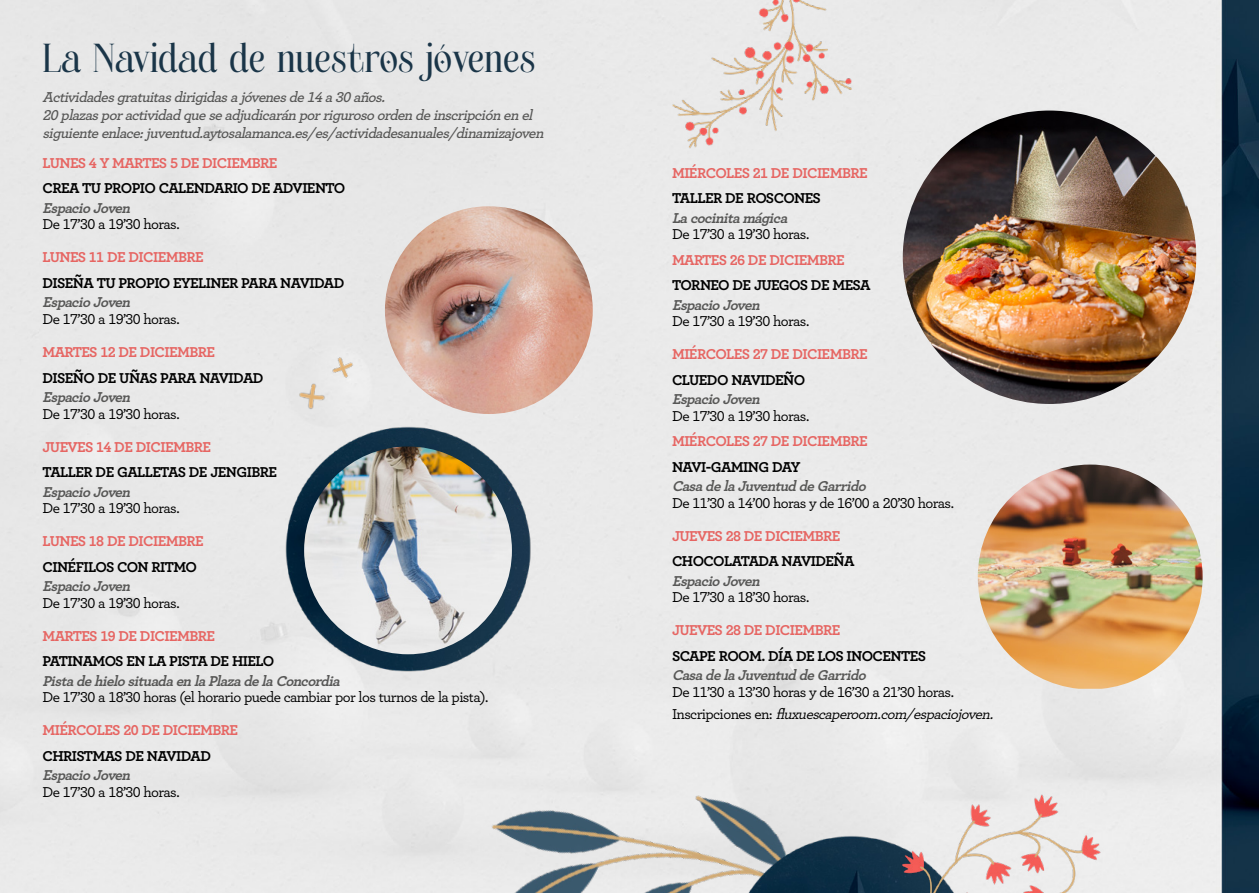
<style>
.page{position:relative;width:1259px;height:893px;background:#e9e9e9}
.page>*{position:absolute;margin:0;border:0;box-sizing:border-box;transform-origin:0 0}
.t1{font:39px "Margesh";color:#1a3548}
.t2{font:500 15px/22.5px "Archer";letter-spacing:-.04em;color:#000}
.t3{font:700 15px "Archer";letter-spacing:-.04em;color:#000}
.t4{font:700 15px "Archer";letter-spacing:-.04em;color:#e66562}
.t5{font:italic 700 15px "Archer";color:#575756}
.t6{font:italic 600 15px/18px "Archer";letter-spacing:-.04em;color:#575756}
.s1{font-style:italic}
</style>
<div class="page">
<img style="left:385px;top:206px;width:208px;height:208px;border-radius:104px">
<img style="left:977px;top:465px;width:225px;height:224px">
<img style="left:902px;top:111px;width:294px;height:293px;border-radius:147px">
<img style="left:623px;top:0;width:255px;height:170px">
<img style="left:410px;top:671px;width:545px;height:222px">
<img style="left:270px;top:415px;width:273px;height:269px">
<img style="left:714px;top:824px;width:170px;height:69px">
<img style="left:304px;top:446px;width:208px;height:208px;border-radius:104px">
<img style="left:294px;top:380px;width:36px;height:34px">
<img style="left:325px;top:350px;width:36px;height:36px">
<img style="left:884px;top:782px;width:239px;height:111px">
<h1 class="t1" style="left:43px;top:35px;width:494px">La Navidad de nuestros jóvenes</h1>
<p class="t6" style="left:43px;top:87px;width:507px">Actividadesgratuitasdirigidasajóvenesde14a30años.<br>20plazasporactividadqueseadjudicaránporrigurosoordendeinscripciónenel siguienteenlace:juventud.aytosalamanca.es/es/actividadesanuales/dinamizajoven</p>
<p class="t4" style="left:43px;top:151px;width:236px">LUNES 4 Y MARTES 5 DE DICIEMBRE</p>
<p class="t3" style="left:43px;top:177px;width:304px">CREA TU PROPIO CALENDARIO DE ADVIENTO</p>
<p class="t5" style="left:43px;top:196px;width:94px">EspacioJoven</p>
<p class="t2" style="left:43px;top:212px;width:139px">De 17’30 a 19’30 horas.</p>
<p class="t4" style="left:43px;top:246px;width:163px">LUNES 11 DE DICIEMBRE</p>
<p class="t3" style="left:43px;top:271px;width:303px">DISEÑA TU PROPIO EYELINER PARA NAVIDAD</p>
<p class="t5" style="left:43px;top:291px;width:94px">EspacioJoven</p>
<p class="t2" style="left:43px;top:307px;width:139px">De 17’30 a 19’30 horas.</p>
<p class="t4" style="left:43px;top:340px;width:174px">MARTES 12 DE DICIEMBRE</p>
<p class="t3" style="left:43px;top:366px;width:222px">DISEÑO DE UÑAS PARA NAVIDAD</p>
<p class="t5" style="left:43px;top:385px;width:94px">EspacioJoven</p>
<p class="t2" style="left:43px;top:401px;width:139px">De 17’30 a 19’30 horas.</p>
<p class="t4" style="left:43px;top:435px;width:170px">JUEVES 14 DE DICIEMBRE</p>
<p class="t3" style="left:43px;top:460px;width:236px">TALLER DE GALLETAS DE JENGIBRE</p>
<p class="t5" style="left:43px;top:480px;width:94px">EspacioJoven</p>
<p class="t2" style="left:43px;top:496px;width:139px">De 17’30 a 19’30 horas.</p>
<p class="t4" style="left:43px;top:529px;width:163px">LUNES 18 DE DICIEMBRE</p>
<p class="t3" style="left:43px;top:555px;width:156px">CINÉFILOS CON RITMO</p>
<p class="t5" style="left:43px;top:574px;width:94px">EspacioJoven</p>
<p class="t2" style="left:43px;top:590px;width:139px">De 17’30 a 19’30 horas.</p>
<p class="t4" style="left:43px;top:624px;width:174px">MARTES 19 DE DICIEMBRE</p>
<p class="t3" style="left:43px;top:649px;width:233px">PATINAMOS EN LA PISTA DE HIELO</p>
<p class="t5" style="left:43px;top:669px;width:303px">PistadehielosituadaenlaPlazadelaConcordia</p>
<p class="t2" style="left:43px;top:685px;width:448px">De 17’30 a 18’30 horas (el horario puede cambiar por los turnos de la pista).</p>
<p class="t4" style="left:43px;top:718px;width:197px">MIÉRCOLES 20 DE DICIEMBRE</p>
<p class="t3" style="left:43px;top:744px;width:170px">CHRISTMAS DE NAVIDAD</p>
<p class="t5" style="left:43px;top:763px;width:94px">EspacioJoven</p>
<p class="t2" style="left:43px;top:779px;width:139px">De 17’30 a 18’30 horas.</p>
<p class="t4" style="left:672px;top:161px;width:197px">MIÉRCOLES 21 DE DICIEMBRE</p>
<p class="t3" style="left:672px;top:186px;width:150px">TALLER DE ROSCONES</p>
<p class="t5" style="left:672px;top:206px;width:121px">Lacocinitamágica</p>
<p class="t2" style="left:672px;top:222px;width:139px">De 17’30 a 19’30 horas.</p>
<p class="t4" style="left:672px;top:248px;width:174px">MARTES 26 DE DICIEMBRE</p>
<p class="t3" style="left:672px;top:273px;width:200px">TORNEO DE JUEGOS DE MESA</p>
<p class="t5" style="left:672px;top:293px;width:94px">EspacioJoven</p>
<p class="t2" style="left:672px;top:309px;width:139px">De 17’30 a 19’30 horas.</p>
<p class="t4" style="left:672px;top:342px;width:197px">MIÉRCOLES 27 DE DICIEMBRE</p>
<p class="t3" style="left:672px;top:368px;width:135px">CLUEDO NAVIDEÑO</p>
<p class="t5" style="left:672px;top:387px;width:94px">EspacioJoven</p>
<p class="t2" style="left:672px;top:404px;width:139px">De 17’30 a 19’30 horas.</p>
<p class="t4" style="left:672px;top:429px;width:197px">MIÉRCOLES 27 DE DICIEMBRE</p>
<p class="t3" style="left:672px;top:455px;width:130px">NAVI-GAMING DAY</p>
<p class="t5" style="left:672px;top:474px;width:200px">CasadelaJuventuddeGarrido</p>
<p class="t2" style="left:672px;top:491px;width:284px">De 11’30 a 14’00 horas y de 16’00 a 20’30 horas.</p>
<p class="t4" style="left:672px;top:524px;width:170px">JUEVES 28 DE DICIEMBRE</p>
<p class="t3" style="left:672px;top:549px;width:184px">CHOCOLATADA NAVIDEÑA</p>
<p class="t5" style="left:672px;top:569px;width:94px">EspacioJoven</p>
<p class="t2" style="left:672px;top:585px;width:139px">De 17’30 a 18’30 horas.</p>
<p class="t4" style="left:672px;top:618px;width:170px">JUEVES 28 DE DICIEMBRE</p>
<p class="t3" style="left:672px;top:644px;width:255px">SCAPE ROOM. DÍA DE LOS INOCENTES</p>
<p class="t5" style="left:672px;top:663px;width:200px">CasadelaJuventuddeGarrido</p>
<p class="t2" style="left:672px;top:680px;width:327px">De 11’30 a 13’30 horas y de 16’30 a 21’30 horas.<br>I n s c r i p c i o n e s e n : <span class="s1">fluxuescaperoom.com/espaciojoven.</span></p>
</div>
